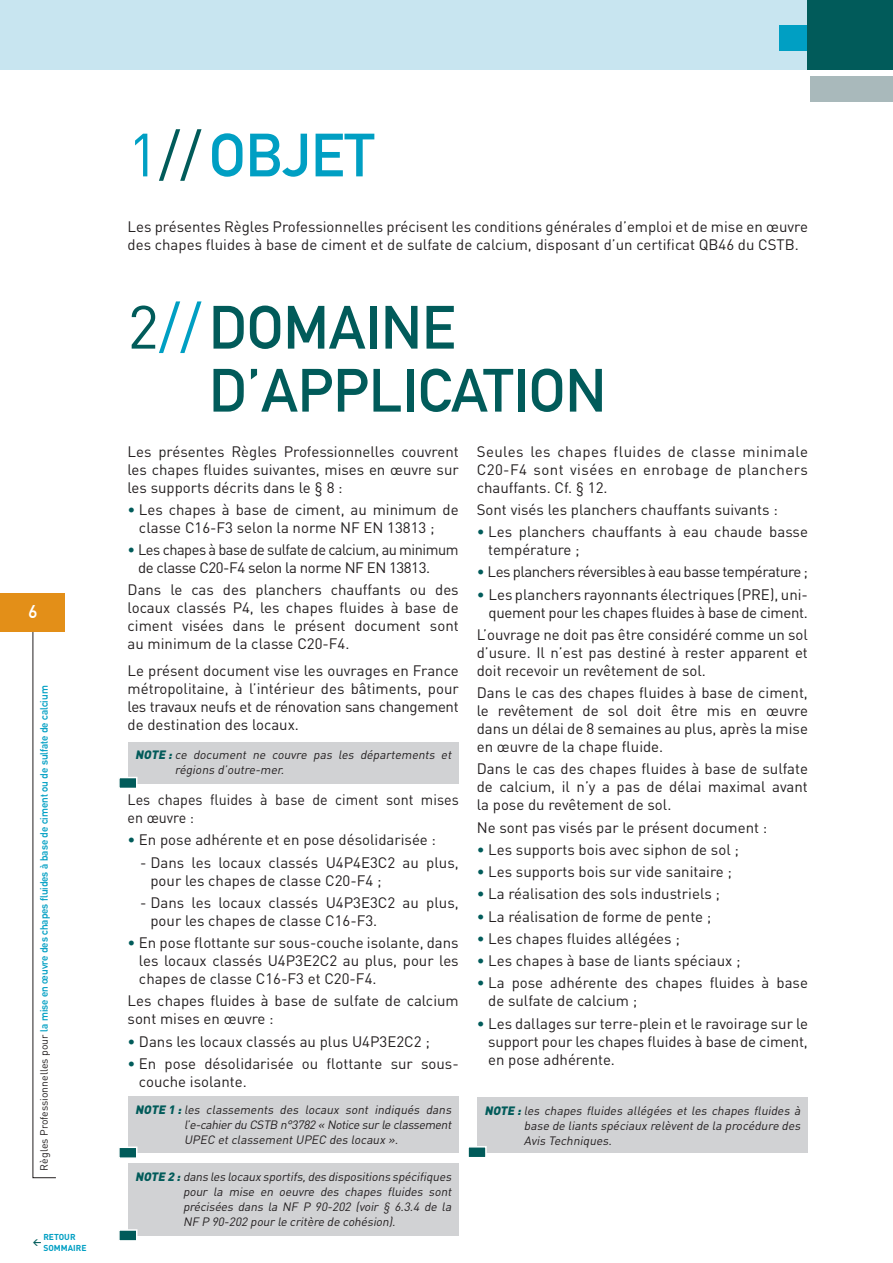
<style>
.page{position:relative;width:893px;height:1263px;background:#fff}
.page>*{position:absolute;margin:0;border:0;box-sizing:border-box;transform-origin:0 0}
.t1{font:700 60px/63px "DIN Alternate";color:#015b5a}
.t2{font:700 60px "DIN Alternate";color:#009fc3}
.t3{font:700 18px "DIN Alternate";color:#fff}
.t4{font:15px/18px "DIN";color:#231f20;text-align:justify}
.t5{font:15px/18px "DIN";letter-spacing:-.03em;color:#231f20}
.t6{font:15px/18px "DIN";color:#231f20;scale:.95 1}
.t7{font:italic 12px/15px "DIN";color:#231f20;text-align:justify}
.t8{font:700 10.5px "DIN Alternate";color:#009fc3}
.t9{font:700 8.55px/10.2px "DIN";color:#009fc3}
.t10{font:700 8.55px "DIN";color:#015b5a}
.s1{font-family:"DIN";font-weight:400;color:#231f20}
.s2{font-family:"DIN";font-weight:400}
.s3{font-family:"DIN";font-weight:400;color:#015b5a}
.s4{font-family:"DIN";font-weight:400;color:#009fc3}
.s5{color:#015b5a}
.s6{font-weight:900;color:#015b5a}
</style>
<div class="page">
<div style="left:0;top:0;width:808px;height:70px;background:#c8e5f0"></div>
<div style="left:810px;top:77px;width:83px;height:25px;background:#a9b9bb"></div>
<div style="left:780px;top:26px;width:30px;height:25px;background:#009fc3"></div>
<div style="left:128px;top:742px;width:331px;height:41px;background:#d1d2d4"></div>
<div style="left:118px;top:777px;width:19px;height:12px;background:#015b5a;border:2px solid #fff"></div>
<div style="left:477px;top:1097px;width:331px;height:56px;background:#d1d2d4"></div>
<div style="left:467px;top:1146px;width:20px;height:12px;background:#015b5a;border:2px solid #fff"></div>
<div style="left:128px;top:1096px;width:331px;height:57px;background:#d1d2d4"></div>
<div style="left:118px;top:1146px;width:19px;height:13px;background:#015b5a;border:2px solid #fff"></div>
<div style="left:128px;top:1164px;width:331px;height:72px;background:#d1d2d4"></div>
<div style="left:118px;top:1229px;width:19px;height:12px;background:#015b5a;border:2px solid #fff"></div>
<div style="left:808px;top:0;width:85px;height:69px;background:#015b5a"></div>
<svg style="left:32px;top:631px;width:24px;height:547px"></svg>
<div style="left:0;top:593px;width:65px;height:38px;background:#e38f18"></div>
<p class="t3" style="left:29px;top:598px;width:10px">6</p>
<p class="t8" style="left:36px;top:1170px;width:486px;rotate:-90deg"><span class="s1">Règles Professionnelles pour</span> la mise en œuvre des chapes fluides à base de ciment ou de sulfate de calcium</p>
<p class="t10" style="left:33px;top:1236px;width:10px">&lt;</p>
<p class="t9" style="left:43px;top:1232px;width:45px">RETOUR<br>SOMMAIRE</p>
<p class="t2" style="left:128px;top:110px;width:248px"><span class="s2">1</span><span class="s3">//</span> OBJET</p>
<p class="t4" style="left:128px;top:218px;width:682px">Les présentes Règles Professionnelles précisent les conditions générales d’emploi et de mise en œuvre des chapes fluides à base de ciment et de sulfate de calcium, disposant d’un certificat QB46 du CSTB.</p>
<p class="t1" style="left:209px;top:292px;width:399px;text-indent:-81px"><span class="s2">2</span><span class="s4">//</span> DOMAINE<br>D’APPLICATION</p>
<p class="t4" style="left:128px;top:442px;width:333px">Les présentes Règles Professionnelles couvrent les chapes fluides suivantes, mises en œuvre sur les supports décrits dans le § 8 :</p>
<p class="t4" style="left:139px;top:500px;width:321px;text-indent:-11px"><span class="s5">•</span> Les chapes à base de ciment, au minimum de classe C16-F3 selon la norme NF EN 13813 ;</p>
<p class="t5" style="left:138px;top:540px;width:322px;text-indent:-10px"><span class="s5">•</span> Les chapes à base de sulfate de calcium, au minimum de classe C20-F4 selon la norme NF EN 13813.</p>
<p class="t4" style="left:128px;top:581px;width:333px">Dans le cas des planchers chauffants ou des locaux classés P4, les chapes fluides à base de ciment visées dans le présent document sont au minimum de la classe C20-F4.</p>
<p class="t4" style="left:128px;top:661px;width:333px">Le présent document vise les ouvrages en France métropolitaine, à l’intérieur des bâtiments, pour les travaux neufs et de rénovation sans changement de destination des locaux.</p>
<p class="t7" style="left:175px;top:747px;width:281px;text-indent:-40px"><span class="s6">NOTE :</span> ce document ne couvre pas les départements et régions d’outre-mer.</p>
<p class="t6" style="left:128px;top:790px;width:350px">Les chapes fluides à base de ciment sont mises en œuvre :</p>
<p class="t4" style="left:128px;top:831px;width:310px"><span class="s5">•</span> En pose adhérente et en pose désolidarisée :</p>
<p class="t4" style="left:150px;top:853px;width:310px;text-indent:-10px">- Dans les locaux classés U4P4E3C2 au plus, pour les chapes de classe C20-F4 ;</p>
<p class="t4" style="left:150px;top:893px;width:310px;text-indent:-10px">- Dans les locaux classés U4P3E3C2 au plus, pour les chapes de classe C16-F3.</p>
<p class="t4" style="left:139px;top:933px;width:321px;text-indent:-11px"><span class="s5">•</span> En pose flottante sur sous-couche isolante, dans les locaux classés U4P3E2C2 au plus, pour les chapes de classe C16-F3 et C20-F4.</p>
<p class="t4" style="left:128px;top:992px;width:333px">Les chapes fluides à base de sulfate de calcium sont mises en œuvre :</p>
<p class="t4" style="left:128px;top:1032px;width:304px"><span class="s5">•</span> Dans les locaux classés au plus U4P3E2C2 ;</p>
<p class="t4" style="left:139px;top:1054px;width:321px;text-indent:-11px"><span class="s5">•</span> En pose désolidarisée ou flottante sur sous&shy;couche isolante.</p>
<p class="t7" style="left:184px;top:1102px;width:271px;text-indent:-49px"><span class="s6">NOTE 1 :</span> les classements des locaux sont indiqués dans l’e-cahierdu CSTB n°3782 « Notice surle classement UPEC etclassementUPEC des locaux ».</p>
<p class="t7" style="left:183px;top:1169px;width:272px;text-indent:-48px"><span class="s6">NOTE 2 :</span> dans les locaux sportifs,des dispositions spécifiques pour la mise en oeuvre des chapes fluides sont précisées dans la NF P 90-202 (voir § 6.3.4 de la NF P 90-202 pourle critère de cohésion).</p>
<p class="t4" style="left:477px;top:442px;width:333px">Seules les chapes fluides de classe minimale C20-F4 sont visées en enrobage de planchers chauffants. Cf. § 12.</p>
<p class="t4" style="left:477px;top:500px;width:303px">Sont visés les planchers chauffants suivants :</p>
<p class="t4" style="left:488px;top:522px;width:321px;text-indent:-11px"><span class="s5">•</span> Les planchers chauffants à eau chaude basse température ;</p>
<p class="t5" style="left:477px;top:563px;width:333px"><span class="s5">•</span> Les planchers réversibles à eau basse température ;</p>
<p class="t4" style="left:477px;top:585px;width:333px;text-align:right"><span class="s5">•</span> Les planchers rayonnants électriques (PRE), uni&shy;quement pour les chapes fluides à base de ciment.</p>
<p class="t4" style="left:477px;top:625px;width:333px">L’ouvrage ne doit pas être considéré comme un sol d’usure. Il n’est pas destiné à rester apparent et doit recevoir un revêtement de sol.</p>
<p class="t4" style="left:477px;top:683px;width:333px">Dans le cas des chapes fluides à base de ciment, le revêtement de sol doit être mis en œuvre dans un délai de 8 semaines au plus, après la mise en œuvre de la chape fluide.</p>
<p class="t4" style="left:477px;top:760px;width:333px">Dans le cas des chapes fluides à base de sulfate de calcium, il n’y a pas de délai maximal avant la pose du revêtement de sol.</p>
<p class="t4" style="left:477px;top:818px;width:292px">Ne sont pas visés par le présent document :</p>
<p class="t4" style="left:477px;top:840px;width:264px"><span class="s5">•</span> Les supports bois avec siphon de sol ;</p>
<p class="t4" style="left:477px;top:862px;width:257px"><span class="s5">•</span> Les supports bois sur vide sanitaire ;</p>
<p class="t4" style="left:477px;top:885px;width:245px"><span class="s5">•</span> La réalisation des sols industriels ;</p>
<p class="t4" style="left:477px;top:907px;width:236px"><span class="s5">•</span> La réalisation de forme de pente ;</p>
<p class="t4" style="left:477px;top:929px;width:205px"><span class="s5">•</span> Les chapes fluides allégées ;</p>
<p class="t4" style="left:477px;top:951px;width:265px"><span class="s5">•</span> Les chapes à base de liants spéciaux ;</p>
<p class="t4" style="left:488px;top:974px;width:321px;text-indent:-11px"><span class="s5">•</span> La pose adhérente des chapes fluides à base de sulfate de calcium ;</p>
<p class="t4" style="left:488px;top:1014px;width:321px;text-indent:-11px"><span class="s5">•</span> Les dallages sur terre-plein et le ravoirage sur le support pour les chapes fluides à base de ciment, en pose adhérente.</p>
<p class="t7" style="left:524px;top:1103px;width:281px;text-indent:-40px"><span class="s6">NOTE :</span> les chapes fluides allégées et les chapes fluides à base de liants spéciaux relèventde la procédure des Avis Techniques.</p>
</div>
